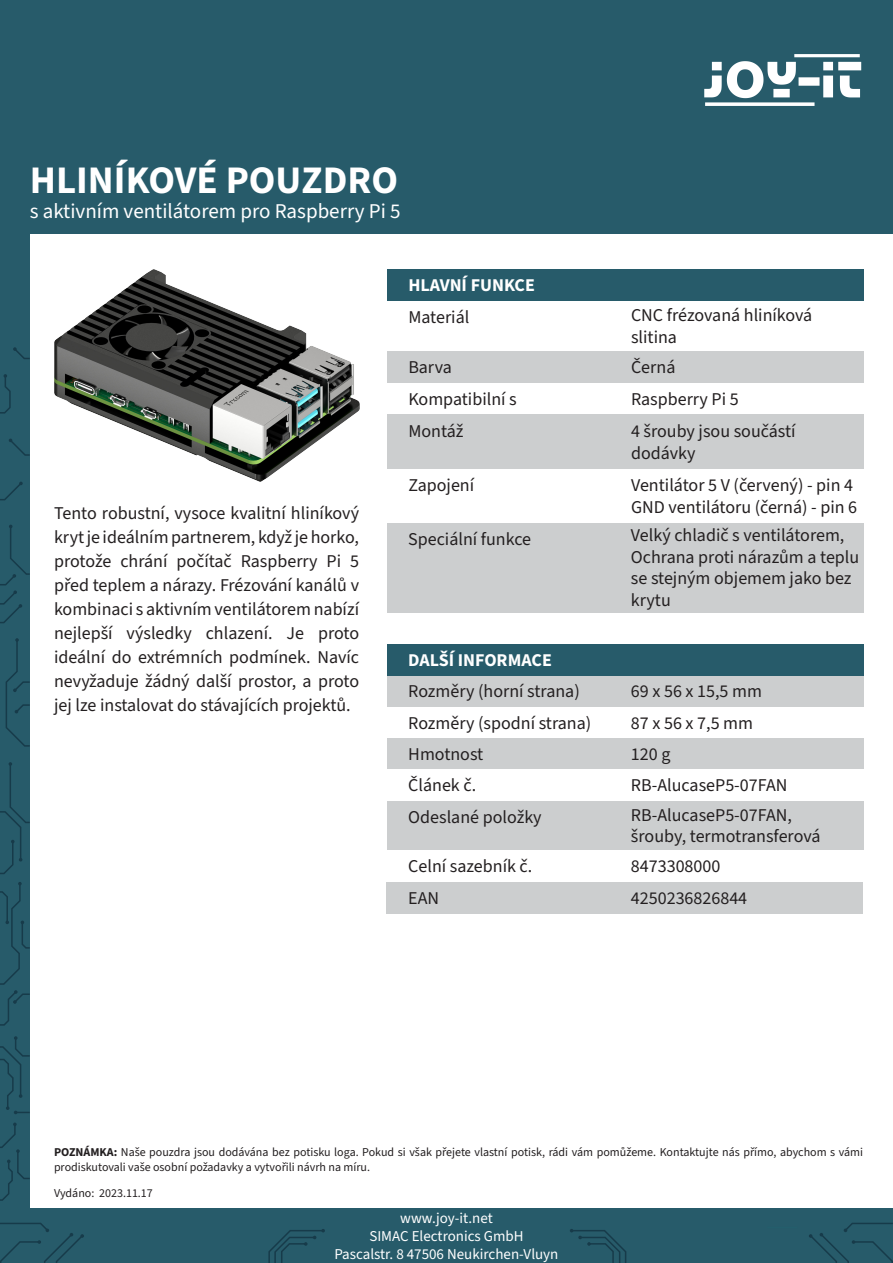
<style>
.page{position:relative;width:893px;height:1263px;background:#fff}
.page>*{position:absolute;margin:0;border:0;box-sizing:border-box;transform-origin:0 0}
.t1{font:700 39px "Source Sans 3";color:#fff}
.t2{font:21px "Source Sans 3";color:#fff}
.t3{font:18px/24px "Source Sans 3";color:#231f20}
.t4{font:700 18px "Source Sans 3";color:#fff}
.t5{font:15px "Source Sans 3";color:#fff}
.t6{font:12px/15px "Source Sans 3";color:#231f20}
.s1{font-weight:700}
</style>
<div class="page">
<div style="left:387px;top:738px;width:476px;height:31px;background:#cccecf"></div>
<div style="left:387px;top:676px;width:476px;height:31px;background:#cccecf"></div>
<div style="left:387px;top:882px;width:476px;height:32px;background:#cccecf"></div>
<div style="left:387px;top:801px;width:476px;height:49px;background:#cccecf"></div>
<div style="left:387px;top:351px;width:476px;height:32px;background:#cccecf"></div>
<div style="left:387px;top:523px;width:476px;height:89px;background:#cccecf"></div>
<div style="left:387px;top:415px;width:476px;height:54px;background:#cccecf"></div>
<div style="left:0;top:0;width:893px;height:234px;background:#275b6a"></div>
<img style="left:704px;top:54px;width:158px;height:52px">
<div style="left:0;top:208px;width:30px;height:1055px;background:#275b6a"></div>
<div style="left:387px;top:269px;width:476px;height:32px;background:#275b6a"></div>
<div style="left:387px;top:644px;width:476px;height:32px;background:#275b6a"></div>
<svg style="left:0;top:1122px;width:30px;height:79px"></svg>
<svg style="left:0;top:1036px;width:30px;height:78px"></svg>
<svg style="left:0;top:882px;width:30px;height:144px"></svg>
<svg style="left:0;top:762px;width:30px;height:112px"></svg>
<svg style="left:5px;top:638px;width:25px;height:109px"></svg>
<svg style="left:0;top:525px;width:30px;height:99px"></svg>
<svg style="left:0;top:482px;width:23px;height:19px"></svg>
<svg style="left:9px;top:438px;width:21px;height:18px"></svg>
<svg style="left:0;top:374px;width:11px;height:40px"></svg>
<svg style="left:13px;top:347px;width:17px;height:12px"></svg>
<div style="left:0;top:1209px;width:893px;height:54px;background:#275b6a"></div>
<svg style="left:268px;top:1229px;width:57px;height:34px"></svg>
<svg style="left:570px;top:1229px;width:57px;height:34px"></svg>
<svg style="left:0;top:1223px;width:84px;height:40px"></svg>
<svg style="left:809px;top:1223px;width:84px;height:40px"></svg>
<img style="left:54px;top:269px;width:305px;height:213px">
<p class="t1" style="left:30px;top:154px;width:370px">HLINÍKOVÉ POUZDRO</p>
<p class="t2" style="left:30px;top:197px;width:372px">s aktivním ventilátorem pro Raspberry Pi 5</p>
<p class="t3" style="left:54px;top:501px;width:307px;text-align:justify">Tento robustní, vysoce kvalitní hliníkový kryt je ideálním partnerem, když je horko, protože chrání počítač Raspberry Pi 5 před teplem a nárazy. Frézování kanálů v kombinaci s aktivním ventilátorem nabízí nejlepší výsledky chlazení. Je proto ideální do extrémních podmínek. Navíc nevyžaduje žádný další prostor, a proto jej lze instalovat do stávajících projektů.</p>
<p class="t4" style="left:408px;top:273px;width:128px">HLAVNÍ FUNKCE</p>
<p class="t3" style="left:408px;top:306px;width:63px">Materiál</p>
<p class="t3" style="left:408px;top:355px;width:45px">Barva</p>
<p class="t3" style="left:408px;top:387px;width:110px">Kompatibilní s</p>
<p class="t3" style="left:408px;top:419px;width:57px">Montáž</p>
<p class="t3" style="left:408px;top:473px;width:67px">Zapojení</p>
<p class="t3" style="left:408px;top:527px;width:124px">Speciální funkce</p>
<p class="t4" style="left:408px;top:648px;width:145px">DALŠÍ INFORMACE</p>
<p class="t3" style="left:408px;top:680px;width:173px">Rozměry (horní strana)</p>
<p class="t3" style="left:408px;top:711px;width:185px">Rozměry (spodní strana)</p>
<p class="t3" style="left:408px;top:742px;width:77px">Hmotnost</p>
<p class="t3" style="left:408px;top:774px;width:69px">Článek č.</p>
<p class="t3" style="left:408px;top:805px;width:135px">Odeslané položky</p>
<p class="t3" style="left:408px;top:854px;width:126px">Celní sazebník č.</p>
<p class="t3" style="left:408px;top:886px;width:32px">EAN</p>
<p class="t3" style="left:631px;top:304px;width:183px">CNC frézovaná hliníková</p>
<p class="t3" style="left:631px;top:325px;width:47px">slitina</p>
<p class="t3" style="left:631px;top:355px;width:46px">Černá</p>
<p class="t3" style="left:631px;top:387px;width:109px">Raspberry Pi 5</p>
<p class="t3" style="left:631px;top:420px;width:166px">4 šrouby jsou součástí</p>
<p class="t3" style="left:631px;top:441px;width:66px">dodávky</p>
<p class="t3" style="left:631px;top:474px;width:224px">Ventilátor 5 V (červený) - pin 4</p>
<p class="t3" style="left:631px;top:495px;width:228px">GND ventilátoru (černá) - pin 6</p>
<p class="t3" style="left:631px;top:524px;width:215px">Velký chladič s ventilátorem,</p>
<p class="t3" style="left:631px;top:546px;width:230px;line-height:21.6px">Ochrana proti nárazům a teplu se stejným objemem jako bez krytu</p>
<p class="t3" style="left:631px;top:680px;width:133px">69 x 56 x 15,5 mm</p>
<p class="t3" style="left:631px;top:711px;width:124px">87 x 56 x 7,5 mm</p>
<p class="t3" style="left:631px;top:742px;width:41px">120 g</p>
<p class="t3" style="left:631px;top:774px;width:158px">RB-AlucaseP5-07FAN</p>
<p class="t3" style="left:631px;top:804px;width:191px;line-height:21.6px">RB-AlucaseP5-07FAN, šrouby, termotransferová</p>
<p class="t3" style="left:631px;top:854px;width:91px">8473308000</p>
<p class="t3" style="left:631px;top:886px;width:118px">4250236826844</p>
<p class="t6" style="left:54px;top:1144px;width:811px"><span class="s1">POZNÁMKA:</span> Naše pouzdra jsou dodávána bez potisku loga. Pokud si však přejete vlastní potisk, rádi vám pomůžeme. Kontaktujte nás přímo, abychom s vámi prodiskutovali vaše osobní požadavky a vytvořili návrh na míru.</p>
<p class="t6" style="left:54px;top:1186px;width:100px">Vydáno: 2023.11.17</p>
<p class="t5" style="left:400px;top:1208px;width:94px">www.joy-it.net</p>
<p class="t5" style="left:369px;top:1226px;width:156px">SIMAC Electronics GmbH</p>
<p class="t5" style="left:334px;top:1244px;width:226px">Pascalstr. 8 47506 Neukirchen-Vluyn</p>
</div>
